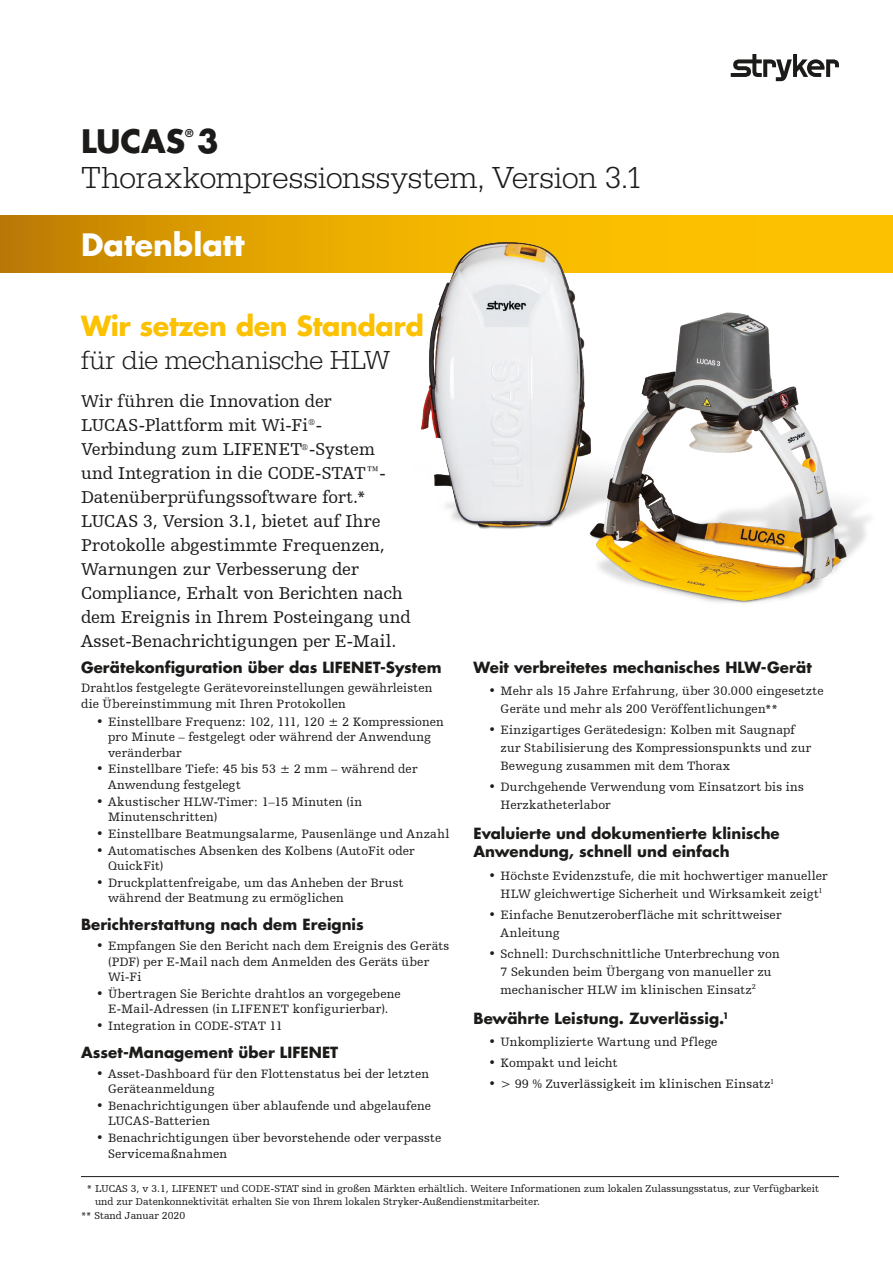
<style>
.page{position:relative;width:893px;height:1263px;background:#fff}
.page>*{position:absolute;margin:0;border:0;box-sizing:border-box;transform-origin:0 0}
.t1{font:300 31.5px "URW Egyptienne TOT";letter-spacing:-.015em;color:#1c1b1a}
.t2{font:700 31.5px "Futura For Stryker";letter-spacing:-.005em;color:#1c1b1a}
.t3{font:700 30px "Futura For Stryker";color:#fff}
.t4{font:700 27px "Futura For Stryker";letter-spacing:-.015em;color:#fcc100}
.t5{font:300 27px "URW Egyptienne TOT";letter-spacing:-.01em;color:#1c1b1a}
.t6{font:18px/24px "Humanist Slabserif 712 BT";color:#1c1b1a}
.t7{font:700 15px/18px "Futura For Stryker";letter-spacing:.005em;color:#1c1b1a}
.t8{font:12.75px/15.3px "Humanist Slabserif 712 BT";letter-spacing:.015em;color:#1c1b1a}
.t9{font:10.5px "Humanist Slabserif 712 BT";color:#1c1b1a}
.t10{font:700 10.5px "Futura For Stryker";color:#1c1b1a}
</style>
<div class="page">
<hr style="left:81px;top:1176px;width:758px;height:1px;background:#1c1b1a">
<svg style="left:0;top:216px;width:893px;height:57px;background:#e2a400"></svg>
<svg style="left:731px;top:54px;width:108px;height:27px"></svg>
<img style="left:388px;top:237px;width:503px;height:366px">
<h1 class="t2" style="left:81px;top:121px;width:139px">LUCAS 3</h1>
<p class="t10" style="left:185px;top:126px;width:10px">®</p>
<h1 class="t1" style="left:81px;top:159px;width:563px">Thoraxkompressionssystem, Version 3.1</h1>
<h2 class="t3" style="left:81px;top:224px;width:165px">Datenblatt</h2>
<h3 class="t4" style="left:81px;top:308px;width:344px">Wir setzen den Standard</h3>
<h3 class="t5" style="left:81px;top:345px;width:311px">für die mechanische HLW</h3>
<p class="t6" style="left:81px;top:389px;width:331px">Wir führen die Innovation der LUCAS-Plattform mit Wi-Fi<sup>®</sup>- Verbindung zum LIFENET<sup>®</sup>-System und Integration in die CODE-STAT™- Datenüberprüfungssoftware fort.* LUCAS 3, Version 3.1, bietet auf Ihre Protokolle abgestimmte Frequenzen, Warnungen zur Verbesserung der Compliance, Erhalt von Berichten nach dem Ereignis in Ihrem Posteingang und Asset-Benachrichtigungen per E-Mail.</p>
<p class="t7" style="left:81px;top:658px;width:362px">Gerätekonfiguration über das LIFENET-System</p>
<p class="t8" style="left:81px;top:680px;width:353px">Drahtlos festgelegte Gerätevoreinstellungen gewährleisten die Übereinstimmung mit Ihren Protokollen</p>
<p class="t8" style="left:108px;top:714px;width:337px;text-indent:-12px">• Einstellbare Frequenz: 102, 111, 120 ± 2 Kompressionen pro Minute – festgelegt oder während der Anwendung veränderbar</p>
<p class="t8" style="left:108px;top:761px;width:311px;text-indent:-12px">• Einstellbare Tiefe: 45 bis 53 ± 2 mm – während der<br>Anwendung festgelegt</p>
<p class="t8" style="left:108px;top:793px;width:256px;text-indent:-12px">• Akustischer HLW-Timer: 1–15 Minuten (in<br>Minutenschritten)</p>
<p class="t8" style="left:96px;top:826px;width:355px">• Einstellbare Beatmungsalarme, Pausenlänge und Anzahl</p>
<p class="t8" style="left:108px;top:842px;width:308px;text-indent:-12px">• Automatisches Absenken des Kolbens (AutoFit oder<br>QuickFit)</p>
<p class="t8" style="left:108px;top:874px;width:297px;text-indent:-12px">• Druckplattenfreigabe, um das Anheben der Brust während der Beatmung zu ermöglichen</p>
<p class="t7" style="left:81px;top:915px;width:284px">Berichterstattung nach dem Ereignis</p>
<p class="t8" style="left:108px;top:938px;width:343px;text-indent:-12px">• Empfangen Sie den Bericht nach dem Ereignis des Geräts (PDF) per E-Mail nach dem Anmelden des Geräts über<br>Wi-Fi</p>
<p class="t8" style="left:96px;top:985px;width:306px;text-align:center">• Übertragen Sie Berichte drahtlos an vorgegebene<br>E-Mail-Adressen (in LIFENET konfigurierbar).</p>
<p class="t8" style="left:96px;top:1018px;width:188px">• Integration in CODE-STAT 11</p>
<p class="t7" style="left:81px;top:1043px;width:259px">Asset-Management über LIFENET</p>
<p class="t8" style="left:108px;top:1066px;width:323px;text-indent:-12px">• Asset-Dashboard für den Flottenstatus bei der letzten<br>Geräteanmeldung</p>
<p class="t8" style="left:108px;top:1098px;width:325px;text-indent:-12px">• Benachrichtigungen über ablaufende und abgelaufene<br>LUCAS-Batterien</p>
<p class="t8" style="left:108px;top:1130px;width:335px;text-indent:-12px">• Benachrichtigungen über bevorstehende oder verpasste<br>Servicemaßnahmen</p>
<p class="t7" style="left:473px;top:658px;width:340px">Weit verbreitetes mechanisches HLW-Gerät</p>
<p class="t8" style="left:500px;top:682px;width:325px;line-height:18px;text-indent:-12px">• Mehr als 15 Jahre Erfahrung, über 30.000 eingesetzte<br>Geräte und mehr als 200 Veröffentlichungen**</p>
<p class="t8" style="left:500px;top:721px;width:312px;line-height:18px;text-indent:-12px">• Einzigartiges Gerätedesign: Kolben mit Saugnapf zur Stabilisierung des Kompressionspunkts und zur<br>Bewegung zusammen mit dem Thorax</p>
<p class="t8" style="left:500px;top:778px;width:305px;line-height:18px;text-indent:-12px">• Durchgehende Verwendung vom Einsatzort bis ins<br>Herzkatheterlabor</p>
<p class="t7" style="left:473px;top:824px;width:308px">Evaluierte und dokumentierte klinische<br>Anwendung, schnell und einfach</p>
<p class="t8" style="left:488px;top:866px;width:341px;line-height:18px;text-align:center">• Höchste Evidenzstufe, die mit hochwertiger manueller<br>HLW gleichwertige Sicherheit und Wirksamkeit zeigt<sup>1</sup></p>
<p class="t8" style="left:500px;top:905px;width:283px;line-height:18px;text-indent:-12px">• Einfache Benutzeroberfläche mit schrittweiser<br>Anleitung</p>
<p class="t8" style="left:500px;top:944px;width:281px;line-height:18px;text-indent:-12px">• Schnell: Durchschnittliche Unterbrechung von<br>7 Sekunden beim Übergang von manueller zu mechanischer HLW im klinischen Einsatz<sup>2</sup></p>
<p class="t7" style="left:473px;top:1009px;width:257px">Bewährte Leistung. Zuverlässig.<sup>1</sup></p>
<p class="t8" style="left:488px;top:1034px;width:231px">• Unkomplizierte Wartung und Pflege</p>
<p class="t8" style="left:488px;top:1055px;width:131px">• Kompakt und leicht</p>
<p class="t8" style="left:488px;top:1076px;width:287px">• &gt; 99 % Zuverlässigkeit im klinischen Einsatz<sup>1</sup></p>
<p class="t9" style="left:87px;top:1182px;width:734px">* LUCAS 3, v 3.1, LIFENET und CODE-STAT sind in großen Märkten erhältlich. Weitere Informationen zum lokalen Zulassungsstatus, zur Verfügbarkeit</p>
<p class="t9" style="left:95px;top:1195px;width:447px">und zur Datenkonnektivität erhalten Sie von Ihrem lokalen Stryker-Außendienstmitarbeiter.</p>
<p class="t9" style="left:81px;top:1209px;width:106px">** Stand Januar 2020</p>
</div>
